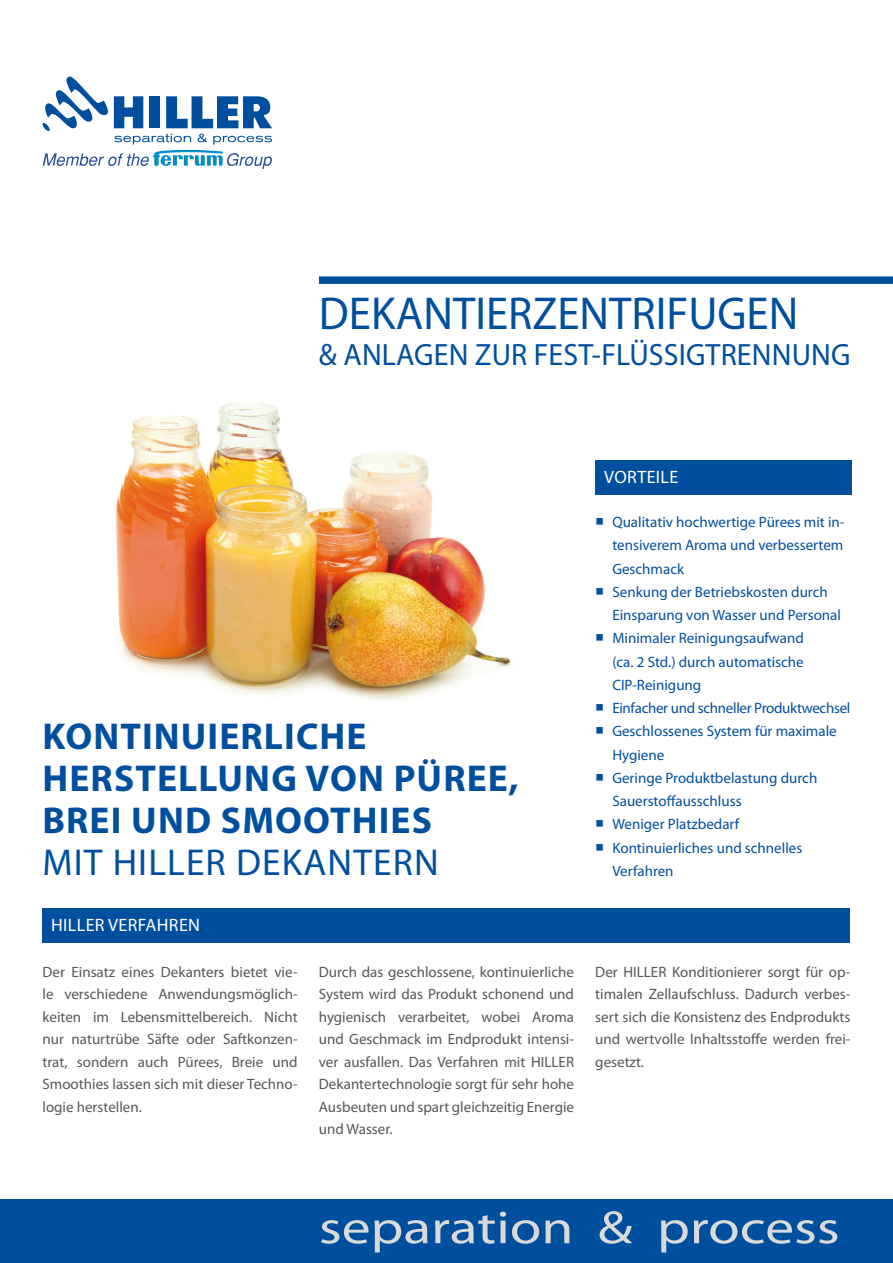
<style>
.page{position:relative;width:893px;height:1263px;background:#fff}
.page>*{position:absolute;margin:0;border:0;box-sizing:border-box;transform-origin:0 0}
.t1{font:46.8px "Myriad Pro";color:#dadada;scale:1.23 1}
.t2{font:46.35px "Myriad Pro";color:#004f9f}
.t3{font:700 37.5px/42px "Myriad Pro";letter-spacing:.03em;color:#004f9f}
.t4{font:37.5px "Myriad Pro";letter-spacing:.03em;color:#004f9f}
.t5{font:30.9px "Myriad Pro";letter-spacing:.005em;color:#004f9f}
.t6{font:18px "Myriad Pro";letter-spacing:.02em;color:#fff}
.t7{font:15px/22.5px "Myriad Pro";color:#575756;text-align:justify}
.t8{font:15px/23.2px "Myriad Pro";color:#004f9f}
.t9{font:15px "Myriad Pro";letter-spacing:-.02em;color:#004f9f}
.s1{font-family:"Minion Pro";font-size:22.5px}
</style>
<div class="page">
<div style="left:319px;top:276px;width:574px;height:8px;background:#004f9f"></div>
<div style="left:0;top:1199px;width:893px;height:64px;background:#004f9f"></div>
<svg style="left:43px;top:77px;width:229px;height:92px"></svg>
<img style="left:115px;top:402px;width:396px;height:299px">
<div style="left:43px;top:908px;width:807px;height:35px;background:#004f9f"></div>
<div style="left:595px;top:460px;width:256px;height:35px;background:#004f9f"></div>
<h2 class="t2" style="left:319px;top:285px;width:481px">DEKANTIERZENTRIFUGEN</h2>
<h3 class="t5" style="left:319px;top:336px;width:533px">&amp; ANLAGEN ZUR FEST-FLÜSSIGTRENNUNG</h3>
<h3 class="t3" style="left:43px;top:714px;width:477px">KONTINUIERLICHE<br>HERSTELLUNG VON PÜREE,<br>BREI UND SMOOTHIES</h3>
<h3 class="t4" style="left:43px;top:839px;width:398px">MIT HILLER DEKANTERN</h3>
<p class="t6" style="left:51px;top:914px;width:150px">HILLER VERFAHREN</p>
<p class="t6" style="left:604px;top:466px;width:76px">VORTEILE</p>
<p class="t8" style="left:612px;top:510px;width:234px;text-align:justify;text-indent:-17px"><span class="s1">■</span> Qualitativ hochwertige Pürees mit in&shy;tensiverem Aroma und verbessertem Geschmack</p>
<p class="t8" style="left:612px;top:580px;width:230px;text-indent:-17px"><span class="s1">■</span> Senkung der Betriebskosten durch<br>Einsparung von Wasser und Personal</p>
<p class="t8" style="left:612px;top:626px;width:193px;text-align:justify;text-indent:-17px"><span class="s1">■</span> Minimaler Reinigungsaufwand (ca. 2 Std.) durch automatische CIP-Reinigung</p>
<p class="t9" style="left:595px;top:699px;width:257px"><span class="s1">■</span> Einfacher und schneller Produktwechsel</p>
<p class="t8" style="left:612px;top:719px;width:226px;text-indent:-17px"><span class="s1">■</span> Geschlossenes System für maximale<br>Hygiene</p>
<p class="t8" style="left:612px;top:766px;width:207px;text-indent:-17px"><span class="s1">■</span> Geringe Produktbelastung durch<br>Sauerstoffausschluss</p>
<p class="t8" style="left:595px;top:812px;width:146px"><span class="s1">■</span> Weniger Platzbedarf</p>
<p class="t8" style="left:612px;top:836px;width:192px;text-indent:-17px"><span class="s1">■</span> Kontinuierliches und schnelles<br>Verfahren</p>
<p class="t7" style="left:43px;top:960px;width:257px">Der Einsatz eines Dekanters bietet vie&shy;le verschiedene Anwendungsmöglich&shy;keiten im Lebensmittelbereich. Nicht nur naturtrübe Säfte oder Saftkonzen&shy;trat, sondern auch Pürees, Breie und Smoothies lassen sich mit dieser Techno&shy;logie herstellen.</p>
<p class="t7" style="left:319px;top:960px;width:257px">Durch das geschlossene, kontinuierliche System wird das Produkt schonend und hygienisch verarbeitet, wobei Aroma und Geschmack im Endprodukt intensi&shy;ver ausfallen. Das Verfahren mit HILLER Dekantertechnologie sorgt für sehr hohe Ausbeuten und spart gleichzeitig Energie und Wasser.</p>
<p class="t7" style="left:595px;top:960px;width:257px">Der HILLER Konditionierer sorgt für op&shy;timalen Zellaufschluss. Dadurch verbes&shy;sert sich die Konsistenz des Endprodukts und wertvolle Inhaltsstoffe werden frei&shy;gesetzt.</p>
<h1 class="t1" style="left:319px;top:1199px;width:425px">separation &amp; process</h1>
</div>
